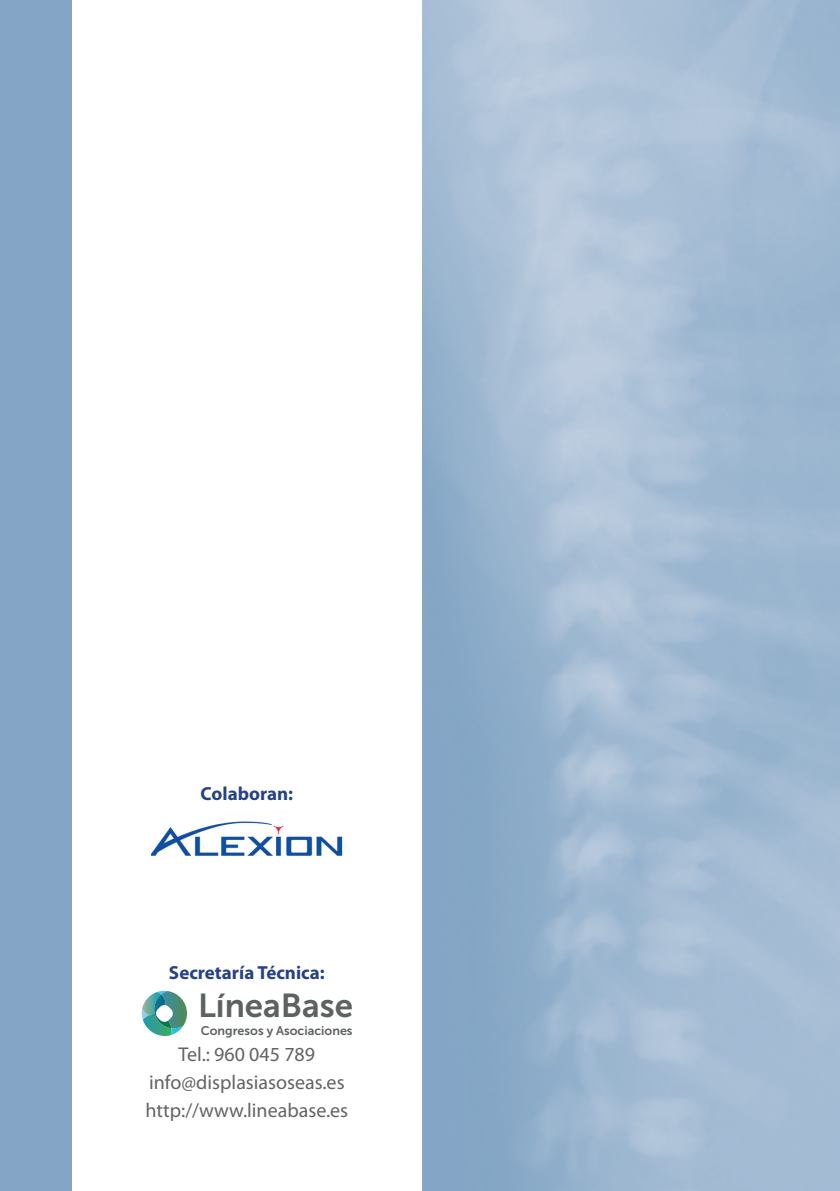
<style>
.page{position:relative;width:840px;height:1191px;background:#fff}
.page>*{position:absolute;margin:0;border:0;box-sizing:border-box;transform-origin:0 0}
.t1{font:33px "Museo Sans 700";color:#5d6162}
.t2{font:20px/28px "Myriad Pro";color:#636366;text-align:center}
.t3{font:700 19px "Myriad Pro";color:#274284}
.t4{font:12.4px "Museo Sans 700";color:#5d6162}
</style>
<div class="page">
<div style="left:0;top:0;width:839px;height:1191px;background:#84a5c5"></div>
<img style="left:421px;top:0;width:418px;height:1191px">
<div style="left:72px;top:0;width:349px;height:1191px;background:#fff"></div>
<img style="left:151px;top:821px;width:191px;height:35px">
<img style="left:159px;top:991px;width:26px;height:13px">
<img style="left:144px;top:992px;width:17px;height:12px">
<img style="left:154px;top:994px;width:11px;height:10px">
<svg style="left:142px;top:1004px;width:45px;height:32px"></svg>
<p class="t3" style="left:200px;top:781px;width:94px">Colaboran:</p>
<p class="t3" style="left:169px;top:959px;width:157px">Secretaría Técnica:</p>
<h1 class="t1" style="left:198px;top:987px;width:156px">LíneaBase</h1>
<p class="t4" style="left:201px;top:1023px;width:153px">Congresos y Asociaciones</p>
<p class="t2" style="left:145px;top:1040px;width:204px">Tel.: 960 045 789 info@displasiasoseas.es http://www.lineabase.es</p>
</div>
